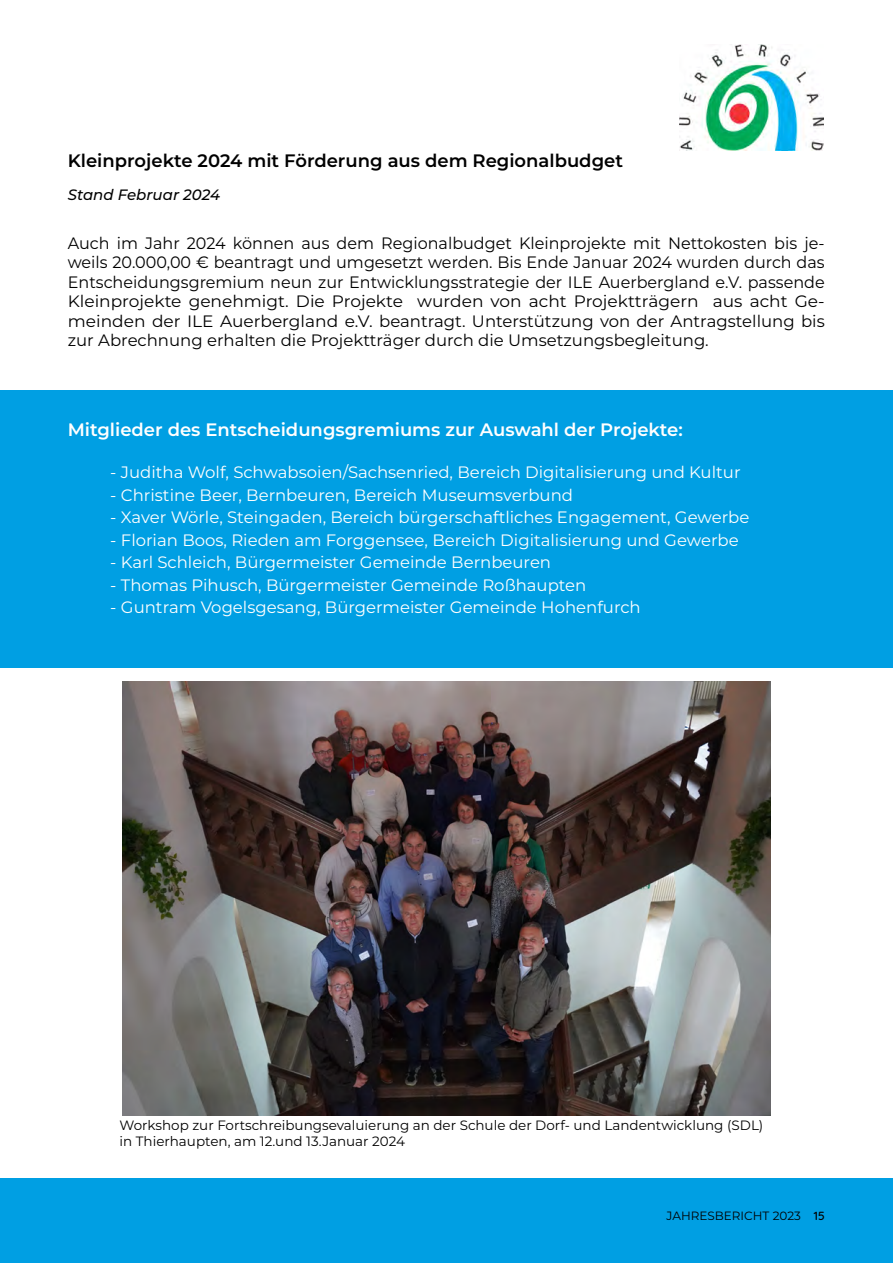
<style>
.page{position:relative;width:893px;height:1263px;background:#fff}
.page>*{position:absolute;margin:0;border:0;box-sizing:border-box;transform-origin:0 0}
.t1{font:600 18px "Montserrat";color:#fff}
.t2{font:600 18px "Montserrat";color:#000}
.t3{font:16.5px/19.5px "Montserrat";color:#000;text-align:justify}
.t4{font:16.5px "Montserrat";color:#fff}
.t5{font:italic 500 15px "Montserrat";color:#000}
.t6{font:13.5px/16.2px "Montserrat";color:#000}
.t7{font:12px "Montserrat";color:#000}
.s1{font-family:"Quicksand";font-weight:500}
</style>
<div class="page">
<div style="left:0;top:1178px;width:893px;height:85px;background:#009fe3"></div>
<img style="left:679px;top:44px;width:145px;height:107px">
<div style="left:0;top:390px;width:893px;height:278px;background:#009fe3"></div>
<img style="left:123px;top:681px;width:647px;height:434px">
<p class="t2" style="left:68px;top:148px;width:557px">Kleinprojekte 2024 mit Förderung aus dem Regionalbudget</p>
<p class="t5" style="left:68px;top:184px;width:154px">Stand Februar 2024</p>
<p class="t3" style="left:68px;top:233px;width:758px">Auch im Jahr 2024 können aus dem Regionalbudget Kleinprojekte mit Nettokosten bis je&shy;weils 20.000,00 € beantragt und umgesetzt werden. Bis Ende Januar 2024 wurden durch das Entscheidungsgremium neun zur Entwicklungsstrategie der ILE Auerbergland e.V. passende Kleinprojekte genehmigt. Die Projekte wurden von acht Projektträgern aus acht Ge&shy;meinden der ILE Auerbergland e.V. beantragt. Unterstützung von der Antragstellung bis zur Abrechnung erhalten die Projektträger durch die Umsetzungsbegleitung.</p>
<p class="t1" style="left:68px;top:417px;width:617px">Mitglieder des Entscheidungsgremiums zur Auswahl der Projekte:</p>
<p class="t4" style="left:110px;top:461px;width:632px">- Juditha Wolf, Schwabsoien/Sachsenried, Bereich Digitalisierung und Kultur</p>
<p class="t4" style="left:110px;top:484px;width:464px">- Christine Beer, Bernbeuren, Bereich Museumsverbund</p>
<p class="t4" style="left:110px;top:506px;width:641px">- Xaver Wörle, Steingaden, Bereich bürgerschaftliches Engagement, Gewerbe</p>
<p class="t4" style="left:110px;top:529px;width:630px">- Florian Boos, Rieden am Forggensee, Bereich Digitalisierung und Gewerbe</p>
<p class="t4" style="left:110px;top:551px;width:442px">- Karl Schleich, Bürgermeister Gemeinde Bernbeuren</p>
<p class="t4" style="left:110px;top:574px;width:478px">- Thomas Pihusch, Bürgermeister Gemeinde Roßhaupten</p>
<p class="t4" style="left:110px;top:596px;width:532px">- Guntram Vogelsgesang, Bürgermeister Gemeinde Hohenfurch</p>
<p class="t6" style="left:120px;top:1116px;width:645px">Workshop zur Fortschreibungsevaluierung an der Schule der Dorf- und Landentwicklung (SDL) in Thierhaupten, am 12.und 13.Januar 2024</p>
<p class="t7" style="left:667px;top:1207px;width:160px">JAHRESBERICHT 2023 <span class="s1">15</span></p>
</div>
